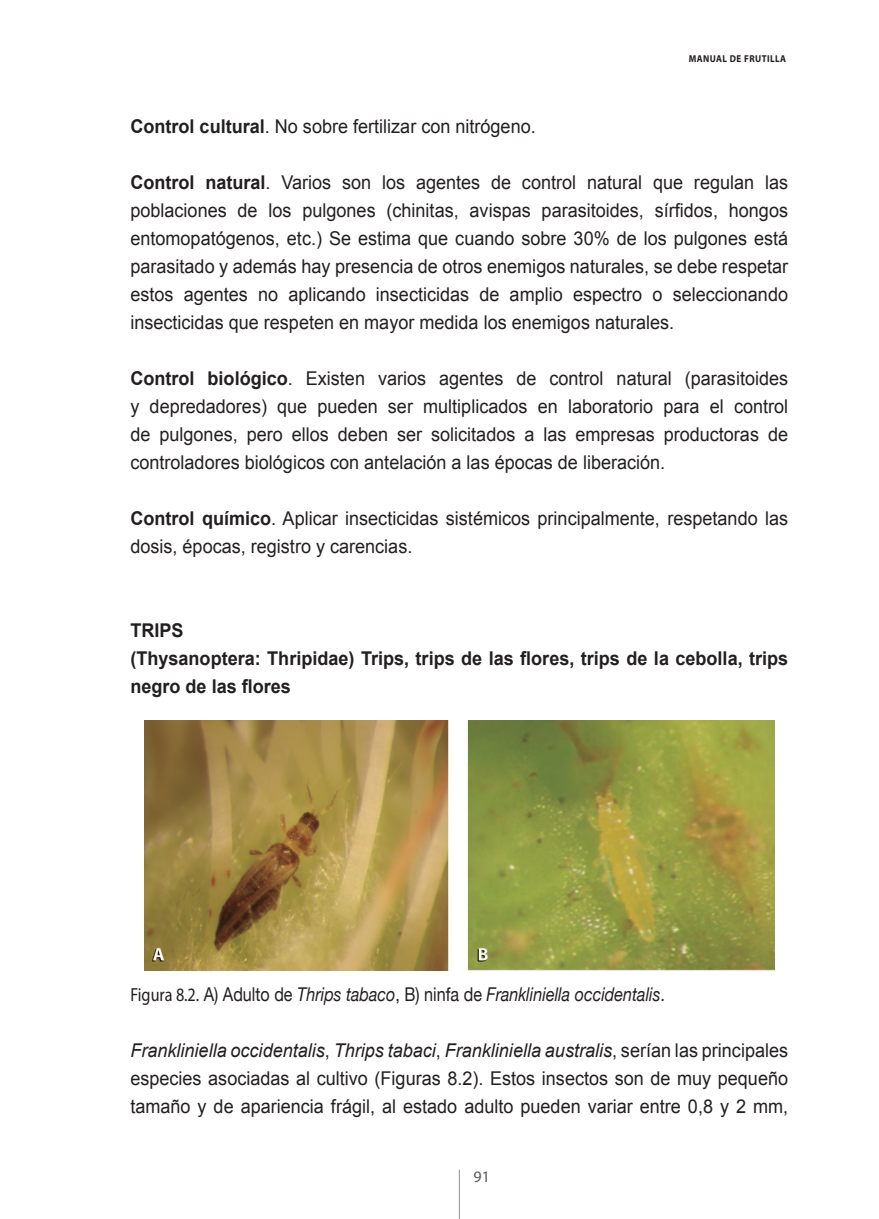
<style>
.page{position:relative;width:879px;height:1219px;background:#fff}
.page>*{position:absolute;margin:0;border:0;box-sizing:border-box;transform-origin:0 0}
.t1{font:19px/28px "Arial";color:#231f20;text-align:justify;scale:.95 1}
.t2{font:700 19px/28px "Arial";color:#231f20;scale:.95 1}
.t3{font:italic 19px "Helvetica Neue";color:#231f20;scale:.85 1}
.t4{font:16px "Myriad Pro";color:#57585a}
.t5{font:700 10px "Myriad Pro";letter-spacing:.05em;color:#231f20;scale:.9 1}
.s1{font-weight:700}
.s2{font-family:"Myriad Pro";font-style:normal}
.s3{font-style:normal}
.s4{font-style:italic}
</style>
<div class="page">
<hr style="left:459px;top:1170px;width:1px;height:49px;background:#8a8c8f">
<img style="left:144px;top:720px;width:630px;height:250px">
<p class="t5" style="left:689px;top:52px;width:110px">MANUAL DE FRUTILLA</p>
<p class="t1" style="left:130px;top:112px;width:428px"><span class="s1">Control cultural</span>. No sobre fertilizar con nitrógeno.</p>
<p class="t1" style="left:130px;top:168px;width:694px"><span class="s1">Control natural</span>. Varios son los agentes de control natural que regulan las poblaciones de los pulgones (chinitas, avispas parasitoides, sírfidos, hongos entomopatógenos, etc.) Se estima que cuando sobre 30% de los pulgones está parasitado y además hay presencia de otros enemigos naturales, se debe respetar estos agentes no aplicando insecticidas de amplio espectro o seleccionando insecticidas que respeten en mayor medida los enemigos naturales.</p>
<p class="t1" style="left:130px;top:364px;width:694px"><span class="s1">Control biológico</span>. Existen varios agentes de control natural (parasitoides y depredadores) que pueden ser multiplicados en laboratorio para el control de pulgones, pero ellos deben ser solicitados a las empresas productoras de controladores biológicos con antelación a las épocas de liberación.</p>
<p class="t1" style="left:130px;top:504px;width:694px"><span class="s1">Control químico</span>. Aplicar insecticidas sistémicos principalmente, respetando las dosis, épocas, registro y carencias.</p>
<p class="t2" style="left:130px;top:617px;width:694px">TRIPS<br>(Thysanoptera: Thripidae) Trips, trips de las flores, trips de la cebolla, trips negro de las flores</p>
<p class="t3" style="left:130px;top:983px;width:630px"><span class="s2">Figura 8.2.</span> <span class="s3">A) Adulto de</span> Thrips tabaco<span class="s3">, B) ninfa de</span> Frankliniella occidentalis<span class="s3">.</span></p>
<p class="t1" style="left:130px;top:1036px;width:694px"><span class="s4">Frankliniella occidentalis</span>, <span class="s4">Thrips tabaci</span>, <span class="s4">Frankliniella australis</span>, serían las principales especies asociadas al cultivo (Figuras 8.2). Estos insectos son de muy pequeño tamaño y de apariencia frágil, al estado adulto pueden variar entre 0,8 y 2 mm,</p>
<p class="t4" style="left:473px;top:1166px;width:18px">91</p>
</div>
